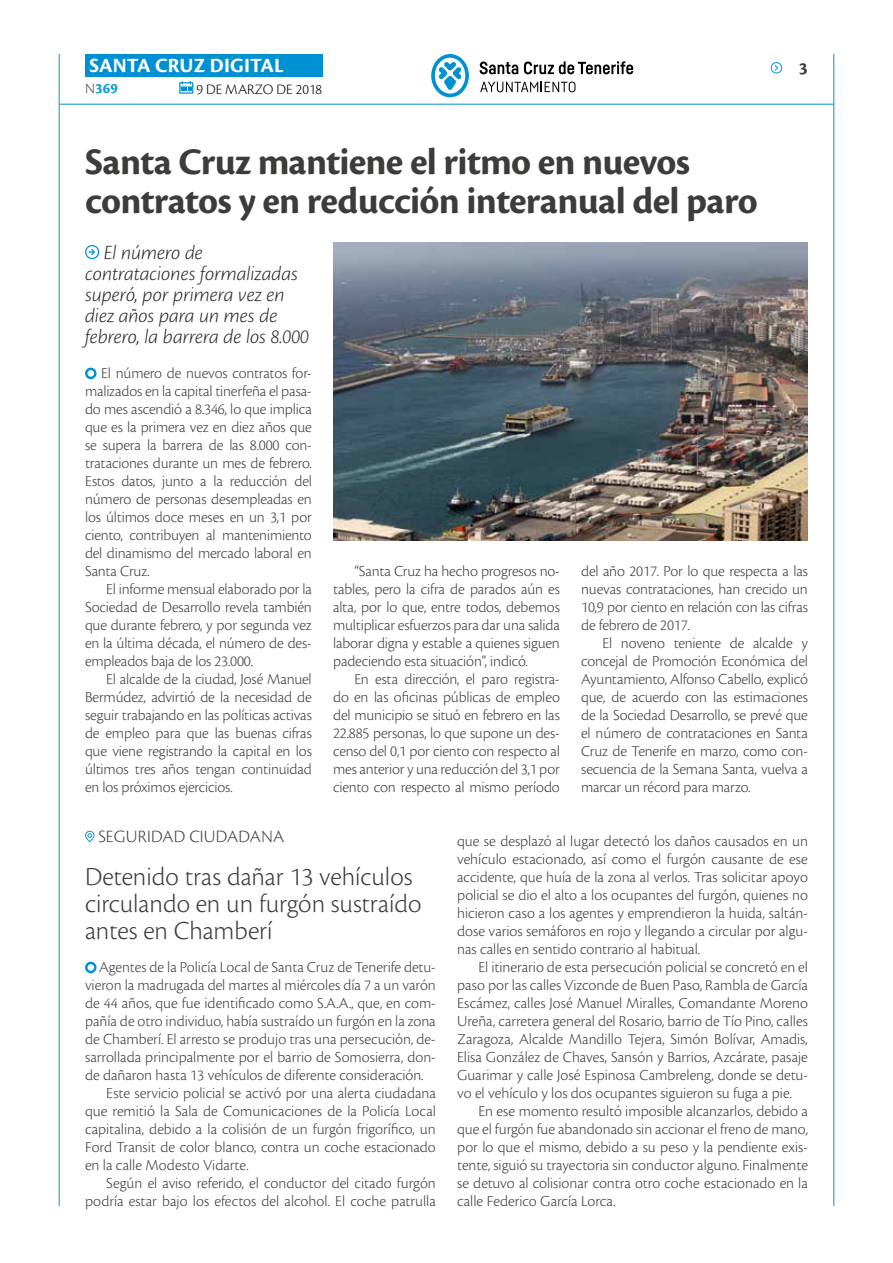
<style>
.page{position:relative;width:893px;height:1263px;background:#fff}
.page>*{position:absolute;margin:0;border:0;box-sizing:border-box;transform-origin:0 0}
.t1{font:700 39px/39px "Cronos Pro";letter-spacing:-.02em;color:#3c3c3b}
.t2{font:300 27px/27px "Cronos Pro";color:#3c3c3b}
.t3{font:italic 300 21px/21px "Cronos Pro";letter-spacing:-.005em;color:#282827}
.t4{font:700 21px "Cronos Pro";letter-spacing:.005em;color:#fff}
.t5{font:300 18px "Cronos Pro";letter-spacing:.01em;color:#3c3c3b}
.t6{font:700 18px "Cronos Pro";color:#3c3c3b}
.t7{font:300 15.9px/18px "Cronos Pro";letter-spacing:-.005em;color:#3c3c3b;text-align:justify}
.t8{font:300 15px "Cronos Pro";color:#000}
.t9{font:700 15px "Cronos Pro";color:#079bd8}
.s1{font-weight:300;color:#3c3c3b}
</style>
<div class="page">
<hr style="left:59px;top:104px;width:775px;height:1px;background:#0091d3">
<div style="left:85px;top:54px;width:238px;height:23px;background:#0091d3"></div>
<svg style="left:179px;top:81px;width:14px;height:13px"></svg>
<hr style="left:59px;top:54px;width:1px;height:1152px;background:#0091d3">
<hr style="left:833px;top:54px;width:1px;height:1152px;background:#0091d3">
<svg style="left:771px;top:62px;width:12px;height:11px"></svg>
<svg style="left:431px;top:54px;width:38px;height:43px"></svg>
<svg style="left:480px;top:62px;width:38px;height:12px"></svg>
<svg style="left:524px;top:61px;width:109px;height:13px"></svg>
<svg style="left:480px;top:82px;width:95px;height:10px"></svg>
<svg style="left:85px;top:831px;width:9px;height:11px"></svg>
<svg style="left:85px;top:961px;width:12px;height:13px"></svg>
<svg style="left:85px;top:367px;width:12px;height:13px"></svg>
<svg style="left:85px;top:245px;width:14px;height:14px"></svg>
<img style="left:333px;top:243px;width:475px;height:297px">
<h3 class="t4" style="left:89px;top:53px;width:196px">SANTA CRUZ DIGITAL</h3>
<p class="t9" style="left:85px;top:80px;width:34px"><span class="s1">N</span>369</p>
<p class="t8" style="left:196px;top:80px;width:127px">9 DE MARZO DE 2018</p>
<h1 class="t1" style="left:85px;top:143px;width:674px">Santa Cruz mantiene el ritmo en nuevos contratos y en reducción interanual del paro</h1>
<h3 class="t3" style="left:85px;top:242px;width:225px;text-indent:19px">El número de contrataciones formalizadas superó, por primera vez en diez años para un mes de febrero, la barrera de los 8.000</h3>
<p class="t6" style="left:799px;top:58px;width:10px">3</p>
<p class="t7" style="left:85px;top:364px;width:228px;text-indent:16px">El número de nuevos contratos for&shy;malizados en la capital tinerfeña el pasa&shy;do mes ascendió a 8.346, lo que implica que es la primera vez en diez años que se supera la barrera de las 8.000 con&shy;trataciones durante un mes de febrero.<br>Estos datos, junto a la reducción del número de personas desempleadas en los últimos doce meses en un 3,1 por ciento, contribuyen al mantenimiento del dinamismo del mercado laboral en Santa Cruz.</p>
<p class="t7" style="left:85px;top:580px;width:228px;text-indent:21px">El informe mensual elaborado por la Sociedad de Desarrollo revela también que durante febrero, y por segunda vez en la última década, el número de des&shy;empleados baja de los 23.000.</p>
<p class="t7" style="left:85px;top:670px;width:228px;text-indent:21px">El alcalde de la ciudad, José Manuel Bermúdez, advirtió de la necesidad de seguir trabajando en las políticas activas de empleo para que las buenas cifras que viene registrando la capital en los últimos tres años tengan continuidad en los próximos ejercicios.</p>
<p class="t7" style="left:333px;top:562px;width:228px;text-indent:21px">“Santa Cruz ha hecho progresos no&shy;tables, pero la cifra de parados aún es alta, por lo que, entre todos, debemos multiplicar esfuerzos para dar una salida laborar digna y estable a quienes siguen padeciendo esta situación”, indicó.</p>
<p class="t7" style="left:333px;top:670px;width:228px;text-indent:21px">En esta dirección, el paro registra&shy;do en las oficinas públicas de empleo del municipio se situó en febrero en las 22.885 personas, lo que supone un des&shy;censo del 0,1 por ciento con respecto al mes anterior y una reducción del 3,1 por ciento con respecto al mismo período</p>
<p class="t7" style="left:581px;top:562px;width:228px">del año 2017. Por lo que respecta a las nuevas contrataciones, han crecido un 10,9 por ciento en relación con las cifras de febrero de 2017.</p>
<p class="t7" style="left:581px;top:634px;width:228px;text-indent:21px">El noveno teniente de alcalde y concejal de Promoción Económica del Ayuntamiento, Alfonso Cabello, explicó que, de acuerdo con las estimaciones de la Sociedad Desarrollo, se prevé que el número de contrataciones en Santa Cruz de Tenerife en marzo, como con&shy;secuencia de la Semana Santa, vuelva a marcar un récord para marzo.</p>
<p class="t5" style="left:98px;top:826px;width:187px">SEGURIDAD CIUDADANA</p>
<h2 class="t2" style="left:85px;top:863px;width:338px">Detenido tras dañar 13 vehículos circulando en un furgón sustraído antes en Chamberí</h2>
<p class="t7" style="left:99px;top:958px;width:338px">Agentes de la Policía Local de Santa Cruz de Tenerife detu-</p>
<p class="t7" style="left:85px;top:976px;width:352px">vieron la madrugada del martes al miércoles día 7 a un varón</p>
<p class="t7" style="left:85px;top:994px;width:352px">de 44 años, que fue identificado como S.A.A., que, en com-</p>
<p class="t7" style="left:85px;top:1012px;width:352px">pañía de otro individuo, había sustraído un furgón en la zona</p>
<p class="t7" style="left:85px;top:1030px;width:352px">de Chamberí. El arresto se produjo tras una persecución, de-</p>
<p class="t7" style="left:85px;top:1048px;width:352px">sarrollada principalmente por el barrio de Somosierra, don-</p>
<p class="t7" style="left:85px;top:1066px;width:340px">de dañaron hasta 13 vehículos de diferente consideración.</p>
<p class="t7" style="left:106px;top:1084px;width:331px">Este servicio policial se activó por una alerta ciudadana</p>
<p class="t7" style="left:85px;top:1102px;width:352px">que remitió la Sala de Comunicaciones de la Policía Local</p>
<p class="t7" style="left:85px;top:1120px;width:352px">capitalina, debido a la colisión de un furgón frigorífico, un</p>
<p class="t7" style="left:85px;top:1138px;width:352px">Ford Transit de color blanco, contra un coche estacionado</p>
<p class="t7" style="left:85px;top:1156px;width:165px">en la calle Modesto Vidarte.</p>
<p class="t7" style="left:106px;top:1174px;width:331px">Según el aviso referido, el conductor del citado furgón</p>
<p class="t7" style="left:85px;top:1192px;width:352px">podría estar bajo los efectos del alcohol. El coche patrulla</p>
<p class="t7" style="left:457px;top:832px;width:352px">que se desplazó al lugar detectó los daños causados en un vehículo estacionado, así como el furgón causante de ese accidente, que huía de la zona al verlos. Tras solicitar apoyo policial se dio el alto a los ocupantes del furgón, quienes no hicieron caso a los agentes y emprendieron la huida, saltán&shy;dose varios semáforos en rojo y llegando a circular por algu&shy;nas calles en sentido contrario al habitual.</p>
<p class="t7" style="left:457px;top:958px;width:352px;text-indent:21px">El itinerario de esta persecución policial se concretó en el paso por las calles Vizconde de Buen Paso, Rambla de García Escámez, calles José Manuel Miralles, Comandante Moreno Ureña, carretera general del Rosario, barrio de Tío Pino, calles Zaragoza, Alcalde Mandillo Tejera, Simón Bolívar, Amadis, Elisa González de Chaves, Sansón y Barrios, Azcárate, pasaje Guarimar y calle José Espinosa Cambreleng, donde se detu&shy;vo el vehículo y los dos ocupantes siguieron su fuga a pie.</p>
<p class="t7" style="left:457px;top:1102px;width:352px;text-indent:21px">En ese momento resultó imposible alcanzarlos, debido a que el furgón fue abandonado sin accionar el freno de mano, por lo que el mismo, debido a su peso y la pendiente exis&shy;tente, siguió su trayectoria sin conductor alguno. Finalmente se detuvo al colisionar contra otro coche estacionado en la calle Federico García Lorca.</p>
</div>
